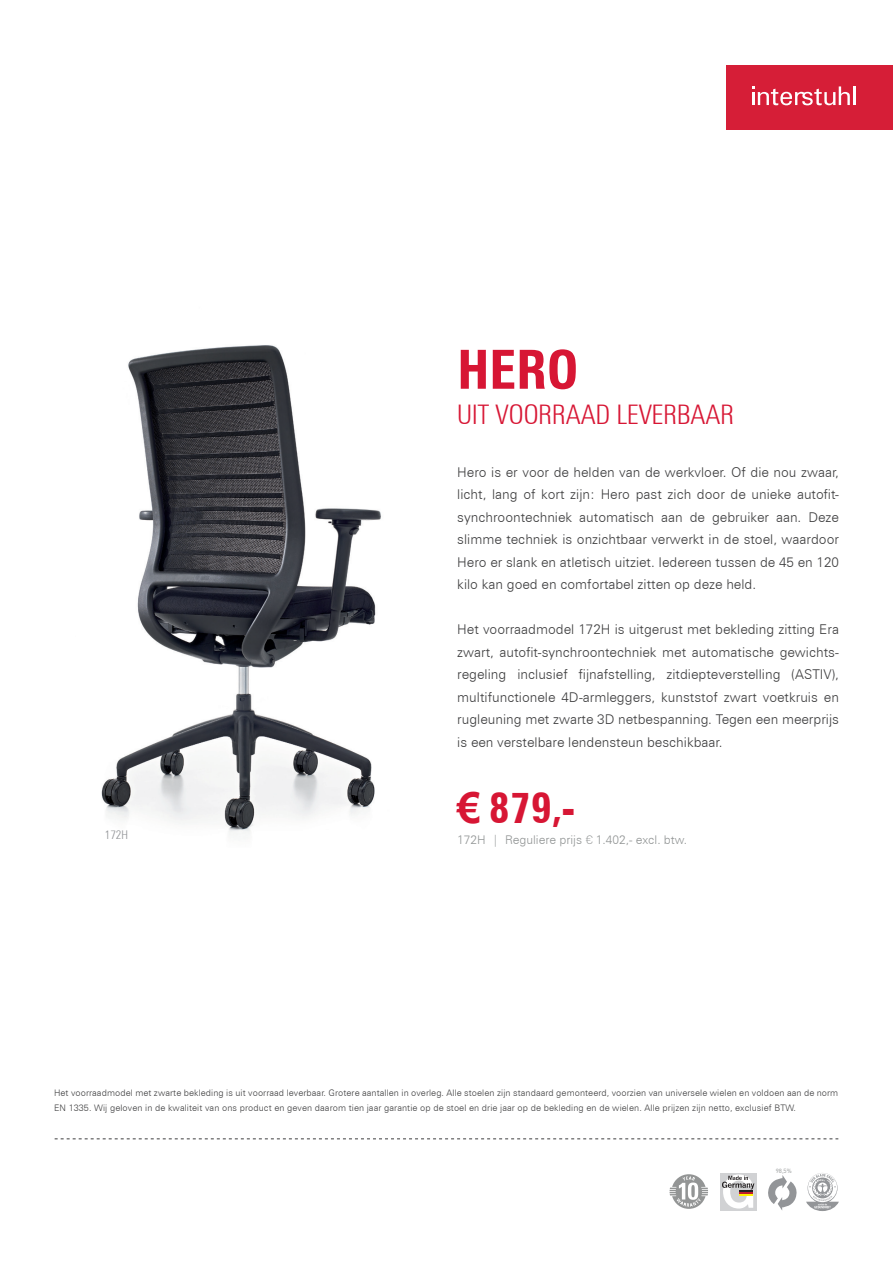
<style>
.page{position:relative;width:893px;height:1263px;background:#fff}
.page>*{position:absolute;margin:0;border:0;box-sizing:border-box;transform-origin:0 0}
.t1{font:700 condensed 54px "Zurich BT";color:#d71634}
.t2{font:700 condensed 42.75px "Zurich BT";color:#d71634}
.t3{font:27px "Zurich BT Light Condensed Head";color:#d71634}
.t4{font:300 13.5px/22.5px "Zurich BT";color:#3e3e3f;text-align:justify}
.t5{font:300 12px "Zurich BT";color:#929595}
.t6{font:12px "Zurich BT Light Condensed Head";color:#939598}
.t7{font:300 9px/15px "Zurich BT";letter-spacing:.01em;color:#3e3e3f}
.t8{font:6px "DIN";color:#929595}
.s1{font-family:"Arial";font-stretch:normal}
.s2{font-family:"DIN"}
</style>
<div class="page">
<img style="left:101px;top:345px;width:280px;height:488px">
<div style="left:726px;top:65px;width:167px;height:65px;background:#d61e37"></div>
<svg style="left:752px;top:86px;width:103px;height:19px"></svg>
<div style="left:720px;top:1173px;width:37px;height:37px;background:#d1d2d4"></div>
<svg style="left:722px;top:1174px;width:32px;height:34px"></svg>
<svg style="left:768px;top:1175px;width:28px;height:35px"></svg>
<svg style="left:806px;top:1173px;width:33px;height:38px"></svg>
<svg style="left:670px;top:1174px;width:38px;height:35px"></svg>
<svg style="left:55px;top:1138px;width:783px;height:1px"></svg>
<h1 class="t1" style="left:457px;top:337px;width:123px">HERO</h1>
<h3 class="t3" style="left:457px;top:398px;width:278px">UIT VOORRAAD LEVERBAAR</h3>
<p class="t6" style="left:105px;top:828px;width:25px">172H</p>
<p class="t4" style="left:457px;top:460px;width:383px">Hero is er voor de helden van de werkvloer. Of die nou zwaar, licht, lang of kort zijn: Hero past zich door de unieke autofit&shy;synchroontechniek automatisch aan de gebruiker aan. Deze slimme techniek is onzichtbaar verwerkt in de stoel, waardoor Hero er slank en atletisch uitziet. Iedereen tussen de 45 en 120 kilo kan goed en comfortabel zitten op deze held.</p>
<p class="t4" style="left:457px;top:618px;width:383px">Het voorraadmodel 172H is uitgerust met bekleding zitting Era zwart, autofit-synchroontechniek met automatische gewichts&shy;regeling inclusief fijnafstelling, zitdiepteverstelling (ASTIV), multifunctionele 4D-armleggers, kunststof zwart voetkruis en rugleuning met zwarte 3D netbespanning. Tegen een meerprijs is een verstelbare lendensteun beschikbaar.</p>
<h2 class="t2" style="left:457px;top:782px;width:119px"><span class="s1">€</span> 879,-</h2>
<p class="t5" style="left:457px;top:833px;width:231px">172H | Reguliere prijs <span class="s2">€</span> 1.402,- excl. btw.</p>
<p class="t7" style="left:54px;top:1085px;width:786px">Het voorraadmodel met zwarte bekleding is uit voorraad leverbaar. Grotere aantallen in overleg. Alle stoelen zijn standaard gemonteerd, voorzien van universele wielen en voldoen aan de norm<br>EN 1335. Wij geloven in de kwaliteit van ons product en geven daarom tien jaar garantie op de stoel en drie jaar op de bekleding en de wielen. Alle prijzen zijn netto, exclusief BTW.</p>
<p class="t8" style="left:776px;top:1167px;width:17px">98,5%</p>
</div>
